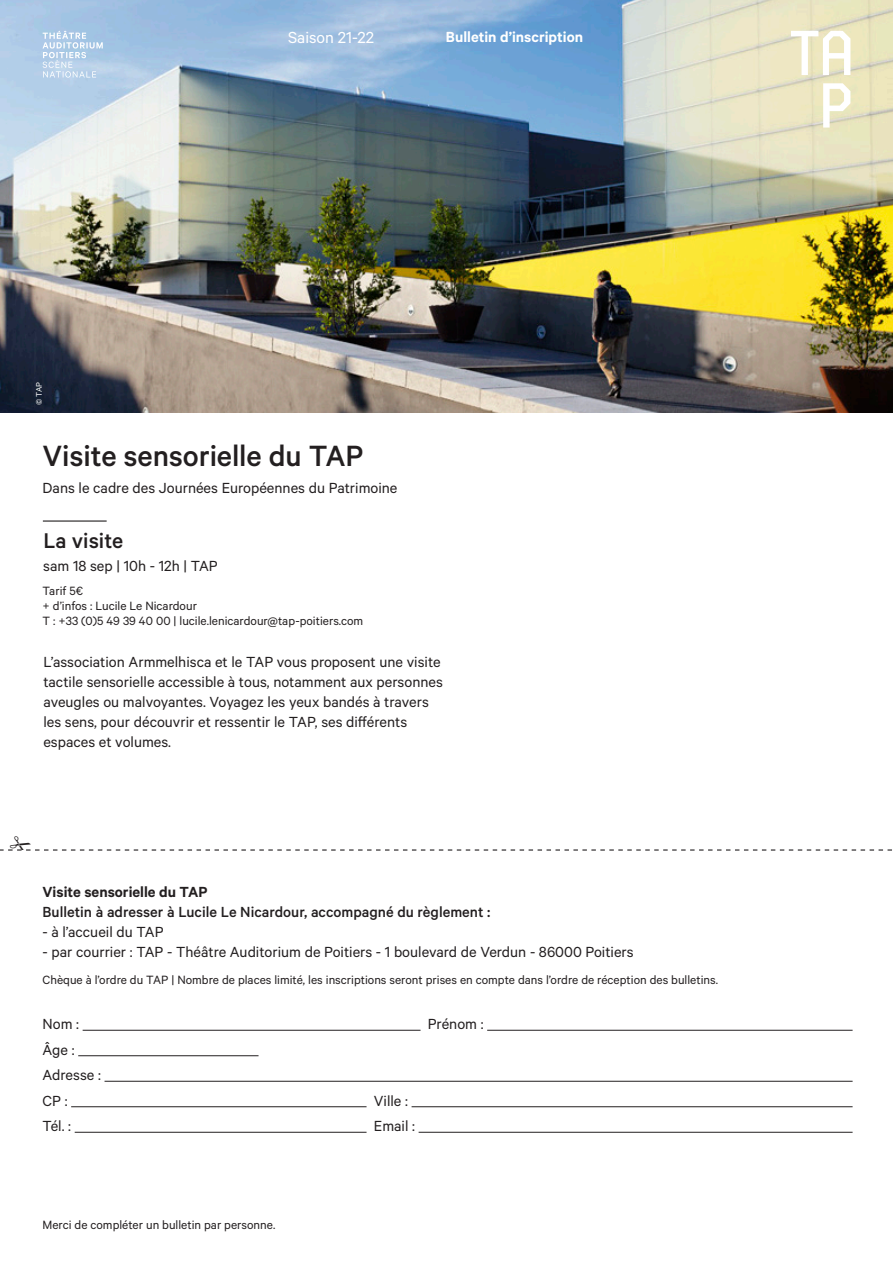
<style>
.page{position:relative;width:893px;height:1263px;background:#fff}
.page>*{position:absolute;margin:0;border:0;box-sizing:border-box;transform-origin:0 0}
.t1{font:500 33px "Calibre";letter-spacing:-.005em;color:#231f20}
.t2{font:500 24px "Calibre";color:#231f20}
.t3{font:18px "Calibre";color:#fff}
.t4{font:16.5px/19.8px "Calibre";color:#231f20}
.t5{font:500 16.5px "Calibre";color:#231f20}
.t6{font:600 16.5px "Calibre";color:#231f20}
.t7{font:600 16.5px "Calibre";color:#fff}
.t8{font:13.5px "Calibre";color:#231f20}
.t9{font:9px "Calibre";color:#fff}
</style>
<div class="page">
<img style="left:0;top:0;width:893px;height:412px">
<hr style="left:43px;top:520px;width:64px;height:2px;background:#231f20">
<hr style="left:83px;top:1030px;width:338px;height:1px;background:#231f20">
<hr style="left:487px;top:1030px;width:366px;height:1px;background:#231f20">
<hr style="left:78px;top:1055px;width:181px;height:1px;background:#231f20">
<hr style="left:105px;top:1081px;width:748px;height:1px;background:#231f20">
<hr style="left:71px;top:1106px;width:296px;height:1px;background:#231f20">
<hr style="left:412px;top:1106px;width:441px;height:1px;background:#231f20">
<hr style="left:75px;top:1132px;width:292px;height:1px;background:#231f20">
<hr style="left:419px;top:1132px;width:434px;height:1px;background:#231f20">
<svg style="left:823px;top:83px;width:27px;height:45px"></svg>
<svg style="left:791px;top:31px;width:59px;height:44px"></svg>
<svg style="left:43px;top:31px;width:60px;height:47px;background:#bdd4eb"></svg>
<svg style="left:0;top:849px;width:892px;height:1px"></svg>
<p class="t9" style="left:34px;top:405px;width:25px;rotate:-90deg">© TAP</p>
<p class="t3" style="left:288px;top:26px;width:87px">Saison 21-22</p>
<p class="t7" style="left:446px;top:27px;width:139px">Bulletin d’inscription</p>
<p class="t1" style="left:43px;top:436px;width:322px">Visite sensorielle du TAP</p>
<p class="t4" style="left:43px;top:477px;width:356px">Dans le cadre des Journées Européennes du Patrimoine</p>
<p class="t2" style="left:43px;top:526px;width:81px">La visite</p>
<p class="t4" style="left:43px;top:555px;width:176px">sam 18 sep | 10h - 12h | TAP</p>
<p class="t8" style="left:43px;top:583px;width:42px">Tarif 5€</p>
<p class="t8" style="left:43px;top:598px;width:156px">+ d’infos : Lucile Le Nicardour</p>
<p class="t8" style="left:43px;top:613px;width:322px">T : +33 (0)5 49 39 40 00 | lucile.lenicardour@tap-poitiers.com</p>
<p class="t4" style="left:43px;top:652px;width:401px">L’association Armmelhisca et le TAP vous proposent une visite tactile sensorielle accessible à tous, notamment aux personnes aveugles ou malvoyantes. Voyagez les yeux bandés à travers les sens, pour découvrir et ressentir le TAP, ses différents espaces et volumes.</p>
<p class="t6" style="left:43px;top:882px;width:166px">Visite sensorielle du TAP</p>
<p class="t5" style="left:43px;top:902px;width:449px">Bulletin à adresser à Lucile Le Nicardour, accompagné du règlement :</p>
<p class="t4" style="left:43px;top:921px;width:123px">- à l’accueil du TAP</p>
<p class="t4" style="left:43px;top:941px;width:593px">- par courrier : TAP - Théâtre Auditorium de Poitiers - 1 boulevard de Verdun - 86000 Poitiers</p>
<p class="t8" style="left:43px;top:972px;width:677px">Chèque à l’ordre du TAP | Nombre de places limité, les inscriptions seront prises en compte dans l’ordre de réception des bulletins.</p>
<p class="t4" style="left:43px;top:1013px;width:38px">Nom :</p>
<p class="t4" style="left:428px;top:1013px;width:57px">Prénom :</p>
<p class="t4" style="left:43px;top:1039px;width:34px">Âge :</p>
<p class="t4" style="left:43px;top:1064px;width:60px">Adresse :</p>
<p class="t4" style="left:43px;top:1090px;width:26px">CP :</p>
<p class="t4" style="left:374px;top:1090px;width:36px">Ville :</p>
<p class="t4" style="left:43px;top:1115px;width:30px">Tél. :</p>
<p class="t4" style="left:374px;top:1115px;width:43px">Email :</p>
<p class="t8" style="left:43px;top:1217px;width:234px">Merci de compléter un bulletin par personne.</p>
</div>
